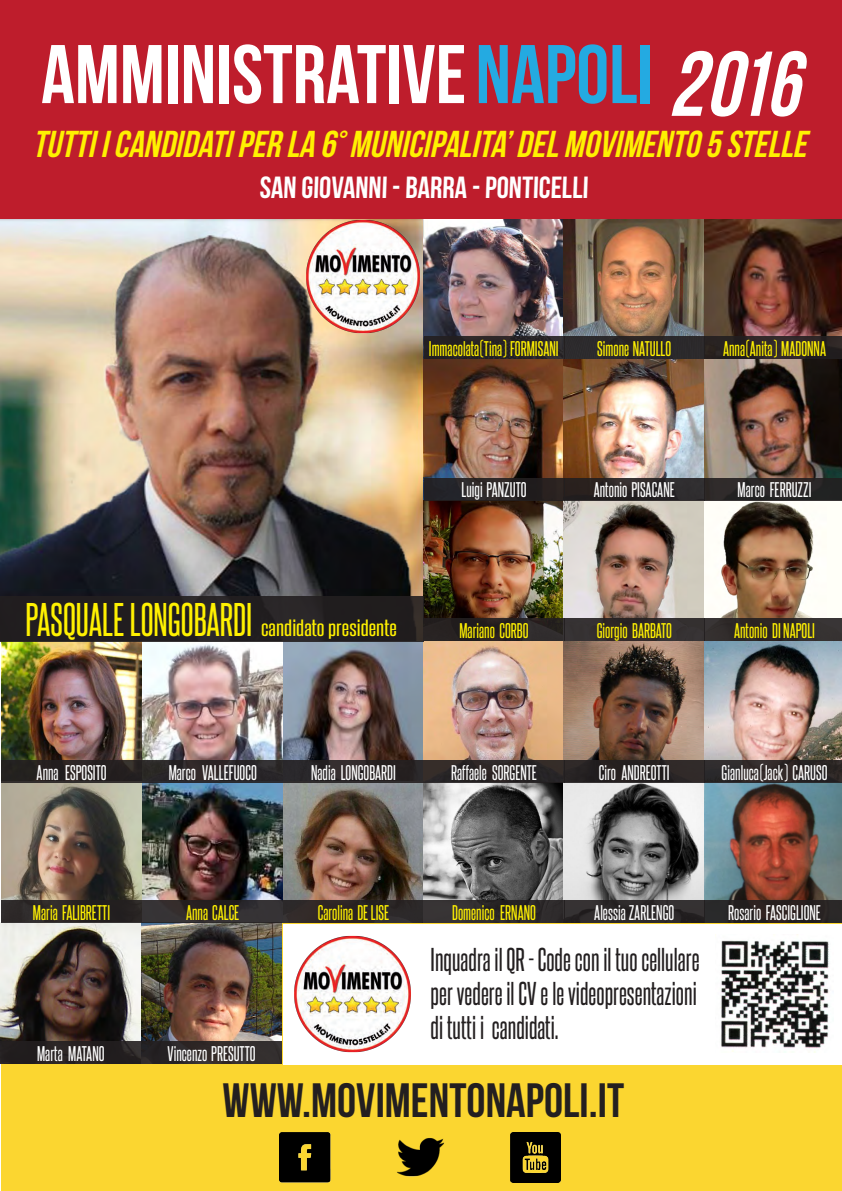
<style>
.page{position:relative;width:842px;height:1191px;background:#fff}
.page>*{position:absolute;margin:0;border:0;box-sizing:border-box;transform-origin:0 0}
.t1{font:82.9px "Bebas Neue";color:#fff}
.t2{font:48.1px "Bebas Neue";color:#231f20}
.t3{font:italic 37.4px "Bebas Neue";color:#fff101}
.t4{font:30.6px "Bebas Neue";color:#fff}
.t5{font:28.1px/33.7px "Steelfish Rg";color:#231f20;text-align:justify}
.t6{font:20.1px "Steelfish Rg";color:#fff101;scale:1.33 1}
.t7{font:18.1px "Steelfish Rg";color:#fff}
.t8{font:18.1px "Steelfish Rg";color:#fff101}
.s1{color:#24aae1}
.s2{font-size:40.1px}
</style>
<div class="page">
<div style="left:1px;top:213px;width:841px;height:978px;background:#fbd630"></div>
<div style="left:284px;top:923px;width:558px;height:141px;background:#fff"></div>
<img style="left:0;top:219px;width:842px;height:681px">
<img style="left:294px;top:935px;width:117px;height:118px">
<img style="left:0;top:922px;width:282px;height:118px">
<img style="left:305px;top:219px;width:115px;height:115px">
<img style="left:715px;top:934px;width:115px;height:118px">
<div style="left:0;top:596px;width:423px;height:45px;background:#231f20"></div>
<div style="left:424px;top:336px;width:140px;height:23px;background:#231f20"></div>
<div style="left:564px;top:336px;width:141px;height:23px;background:#2b292b"></div>
<div style="left:704px;top:336px;width:138px;height:23px;background:#2b2323"></div>
<div style="left:424px;top:477px;width:140px;height:23px;background:#231f20"></div>
<svg style="left:564px;top:477px;width:140px;height:23px;background:#2f2929"></svg>
<div style="left:704px;top:477px;width:138px;height:23px;background:#2b2726"></div>
<div style="left:0;top:1040px;width:141px;height:23px;background:#231f20"></div>
<div style="left:141px;top:1040px;width:141px;height:23px;background:linear-gradient(to right,#262223,#393331)"></div>
<div style="left:704px;top:760px;width:138px;height:22px;background:#2e2827"></div>
<div style="left:564px;top:900px;width:141px;height:23px;background:#2d292a"></div>
<div style="left:704px;top:900px;width:138px;height:23px;background:#231f20"></div>
<div style="left:424px;top:760px;width:140px;height:22px;background:#231f20"></div>
<div style="left:564px;top:760px;width:141px;height:22px;background:#231f20"></div>
<div style="left:1px;top:760px;width:141px;height:22px;background:#231f20"></div>
<div style="left:142px;top:760px;width:141px;height:22px;background:#2a2627"></div>
<div style="left:283px;top:760px;width:141px;height:22px;background:linear-gradient(to right,#2a272a,#272120)"></div>
<div style="left:283px;top:900px;width:141px;height:23px;background:#2d2827"></div>
<div style="left:424px;top:900px;width:140px;height:23px;background:#302c2d"></div>
<div style="left:1px;top:900px;width:141px;height:23px;background:#2a2523"></div>
<svg style="left:142px;top:900px;width:141px;height:23px;background:#302b2d"></svg>
<div style="left:424px;top:618px;width:140px;height:23px;background:linear-gradient(to right,#221d1d,#2b2626)"></div>
<div style="left:564px;top:618px;width:141px;height:23px;background:linear-gradient(to right,#322c2c,#342e2f)"></div>
<div style="left:704px;top:618px;width:138px;height:23px;background:linear-gradient(to right,#2d2725,#342f2e)"></div>
<img style="left:396px;top:1137px;width:49px;height:40px">
<img style="left:280px;top:1132px;width:50px;height:50px">
<img style="left:510px;top:1132px;width:50px;height:50px">
<div style="left:0;top:0;width:842px;height:219px;background:#be1d2c"></div>
<svg style="left:672px;top:51px;width:135px;height:66px"></svg>
<h1 class="t1" style="left:41px;top:29px;width:613px">AMMINISTRATIVE <span class="s1">NAPOLI</span></h1>
<h3 class="t3" style="left:33px;top:123px;width:784px">TUTTIICANDIDATIPERLA6°MUNICIPALITA’DELMOVIMENTO5STELLE</h3>
<h3 class="t4" style="left:259px;top:171px;width:332px">SAN GIOVANNI - BARRA - PONTICELLI</h3>
<p class="t8" style="left:429px;top:338px;width:131px">Immacolata(Tina) FORMISANI</p>
<p class="t8" style="left:597px;top:338px;width:75px">Simone NATULLO</p>
<p class="t8" style="left:723px;top:338px;width:104px">Anna(Anita) MADONNA</p>
<p class="t6" style="left:26px;top:615px;width:281px"><span class="s2">PASQUALE LONGOBARDI</span> candidato presidente</p>
<p class="t7" style="left:462px;top:479px;width:66px">Luigi PANZUTO</p>
<p class="t7" style="left:594px;top:479px;width:83px">Antonio PISACANE</p>
<p class="t7" style="left:738px;top:479px;width:75px">Marco FERRUZZI</p>
<p class="t8" style="left:459px;top:620px;width:71px">Mariano CORBO</p>
<p class="t8" style="left:597px;top:620px;width:77px">Giorgio BARBATO</p>
<p class="t8" style="left:734px;top:620px;width:83px">Antonio DI NAPOLI</p>
<p class="t7" style="left:37px;top:761px;width:71px">Anna ESPOSITO</p>
<p class="t7" style="left:169px;top:761px;width:90px">Marco VALLEFUOCO</p>
<p class="t7" style="left:311px;top:761px;width:86px">Nadia LONGOBARDI</p>
<p class="t7" style="left:451px;top:761px;width:87px">Raffaele SORGENTE</p>
<p class="t7" style="left:599px;top:761px;width:72px">Ciro ANDREOTTI</p>
<p class="t7" style="left:722px;top:761px;width:107px">Gianluca(Jack) CARUSO</p>
<p class="t8" style="left:33px;top:901px;width:79px">Maria FALIBRETTI</p>
<p class="t8" style="left:186px;top:901px;width:55px">Anna CALCE</p>
<p class="t8" style="left:318px;top:901px;width:73px">Carolina DE LISE</p>
<p class="t8" style="left:452px;top:901px;width:85px">Domenico ERNANO</p>
<p class="t7" style="left:594px;top:901px;width:82px">Alessia ZARLENGO</p>
<p class="t7" style="left:728px;top:901px;width:94px">Rosario FASCIGLIONE</p>
<p class="t7" style="left:37px;top:1042px;width:69px">Marta MATANO</p>
<p class="t7" style="left:168px;top:1042px;width:90px">Vincenzo PRESUTTO</p>
<h3 class="t5" style="left:431px;top:942px;width:270px">Inquadra il QR - Code con il tuo cellulare per vedere il CV e le videopresentazioni di tutti i candidati.</h3>
<h2 class="t2" style="left:223px;top:1074px;width:403px">WWW.MOVIMENTONAPOLI.IT</h2>
</div>
